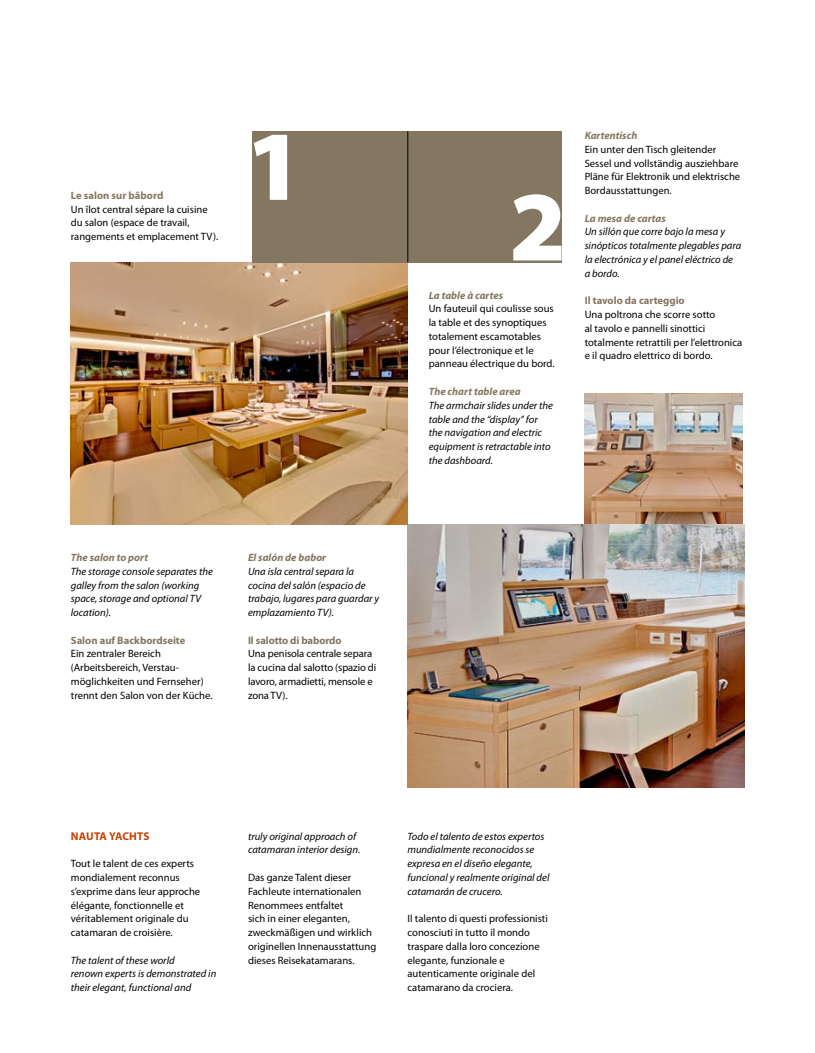
<style>
.page{position:relative;width:815px;height:1053px;background:#fff}
.page>*{position:absolute;margin:0;border:0;box-sizing:border-box;transform-origin:0 0}
.t1{font:900 100px "Myriad Pro";color:#fff}
.t2{font:700 11.25px "Myriad Pro";letter-spacing:.005em;color:#c54304}
.t3{font:10.62px/13.8px "Myriad Pro";color:#000}
.t4{font:italic 10.62px/13.8px "Myriad Pro";color:#000}
.t5{font:italic 700 10.62px "Myriad Pro";color:#847761}
.t6{font:700 10.62px "Myriad Pro";color:#847761}
</style>
<div class="page">
<img style="left:585px;top:393px;width:158px;height:131px">
<div style="left:406px;top:131px;width:156px;height:131px;background:#847761"></div>
<img style="left:407px;top:524px;width:337px;height:263px">
<img style="left:71px;top:262px;width:336px;height:262px">
<div style="left:252px;top:131px;width:155px;height:131px;background:#847761"></div>
<hr style="left:407px;top:131px;width:1px;height:131px;background:#000">
<p class="t6" style="left:71px;top:188px;width:94px">Le salon sur bâbord</p>
<p class="t3" style="left:71px;top:202px;width:138px">Un îlot central sépare la cuisine du salon (espace de travail,</p>
<p class="t3" style="left:71px;top:229px;width:149px">rangements et emplacement TV).</p>
<h1 class="t1" style="left:246px;top:99px;width:59px">1</h1>
<p class="t5" style="left:71px;top:550px;width:79px">The salon to port</p>
<p class="t4" style="left:71px;top:564px;width:144px">The storage console separates the galley from the salon (working space, storage and optional TV location).</p>
<p class="t6" style="left:71px;top:633px;width:116px">Salon auf Backbordseite</p>
<p class="t3" style="left:71px;top:646px;width:143px">Ein zentraler Bereich (Arbeitsbereich, Verstau&shy;möglichkeiten und Fernseher) trennt den Salon von der Küche.</p>
<p class="t5" style="left:248px;top:550px;width:80px">El salón de babor</p>
<p class="t4" style="left:248px;top:564px;width:133px">Una isla central separa la cocina del salón (espacio de trabajo, lugares para guardar y emplazamiento TV).</p>
<p class="t6" style="left:248px;top:633px;width:95px">Il salotto di babordo</p>
<p class="t3" style="left:248px;top:646px;width:130px">Una penisola centrale separa la cucina dal salotto (spazio di lavoro, armadietti, mensole e zona TV).</p>
<h1 class="t1" style="left:509px;top:160px;width:59px">2</h1>
<p class="t5" style="left:429px;top:288px;width:76px">La table à cartes</p>
<p class="t3" style="left:429px;top:302px;width:127px">Un fauteuil qui coulisse sous la table et des synoptiques totalement escamotables pour l’électronique et le panneau électrique du bord.</p>
<p class="t5" style="left:429px;top:384px;width:93px">The chart table area</p>
<p class="t4" style="left:429px;top:398px;width:126px">The armchair slides under the table and the ‘‘display’’ for the navigation and electric equipment is retractable into the dashboard.</p>
<p class="t5" style="left:585px;top:129px;width:54px">Kartentisch</p>
<p class="t3" style="left:585px;top:142px;width:157px">Ein unter den Tisch gleitender<br>Sessel und vollständig ausziehbare<br>Pläne für Elektronik und elektrische<br>Bordausstattungen.</p>
<p class="t5" style="left:585px;top:211px;width:83px">La mesa de cartas</p>
<p class="t4" style="left:585px;top:225px;width:158px">Un sillón que corre bajo la mesa y sinópticos totalmente plegables para la electrónica y el panel eléctrico de a bordo.</p>
<p class="t6" style="left:585px;top:294px;width:102px">Il tavolo da carteggio</p>
<p class="t3" style="left:585px;top:307px;width:159px">Una poltrona che scorre sotto<br>al tavolo e pannelli sinottici totalmente retrattili per l’elettronica e il quadro elettrico di bordo.</p>
<p class="t2" style="left:71px;top:828px;width:80px">Nauta Yachts</p>
<p class="t3" style="left:71px;top:856px;width:131px">Tout le talent de ces experts mondialement reconnus s’exprime dans leur approche élégante, fonctionnelle et véritablement originale du catamaran de croisière.</p>
<p class="t4" style="left:71px;top:952px;width:147px">The talent of these world<br>renown experts is demonstrated in their elegant, functional and</p>
<p class="t4" style="left:248px;top:829px;width:114px">truly original approach of catamaran interior design.</p>
<p class="t3" style="left:248px;top:870px;width:130px">Das ganze Talent dieser<br>Fachleute internationalen<br>Renommees entfaltet<br>sich in einer eleganten, zweckmäßigen und wirklich originellen Innenausstattung dieses Reisekatamarans.</p>
<p class="t4" style="left:407px;top:829px;width:143px">Todo el talento de estos expertos mundialmente reconocidos se expresa en el diseño elegante, funcional y realmente original del catamarán de crucero.</p>
<p class="t3" style="left:407px;top:911px;width:142px">Il talento di questi professionisti conosciuti in tutto il mondo traspare dalla loro concezione elegante, funzionale e autenticamente originale del catamarano da crociera.</p>
</div>
